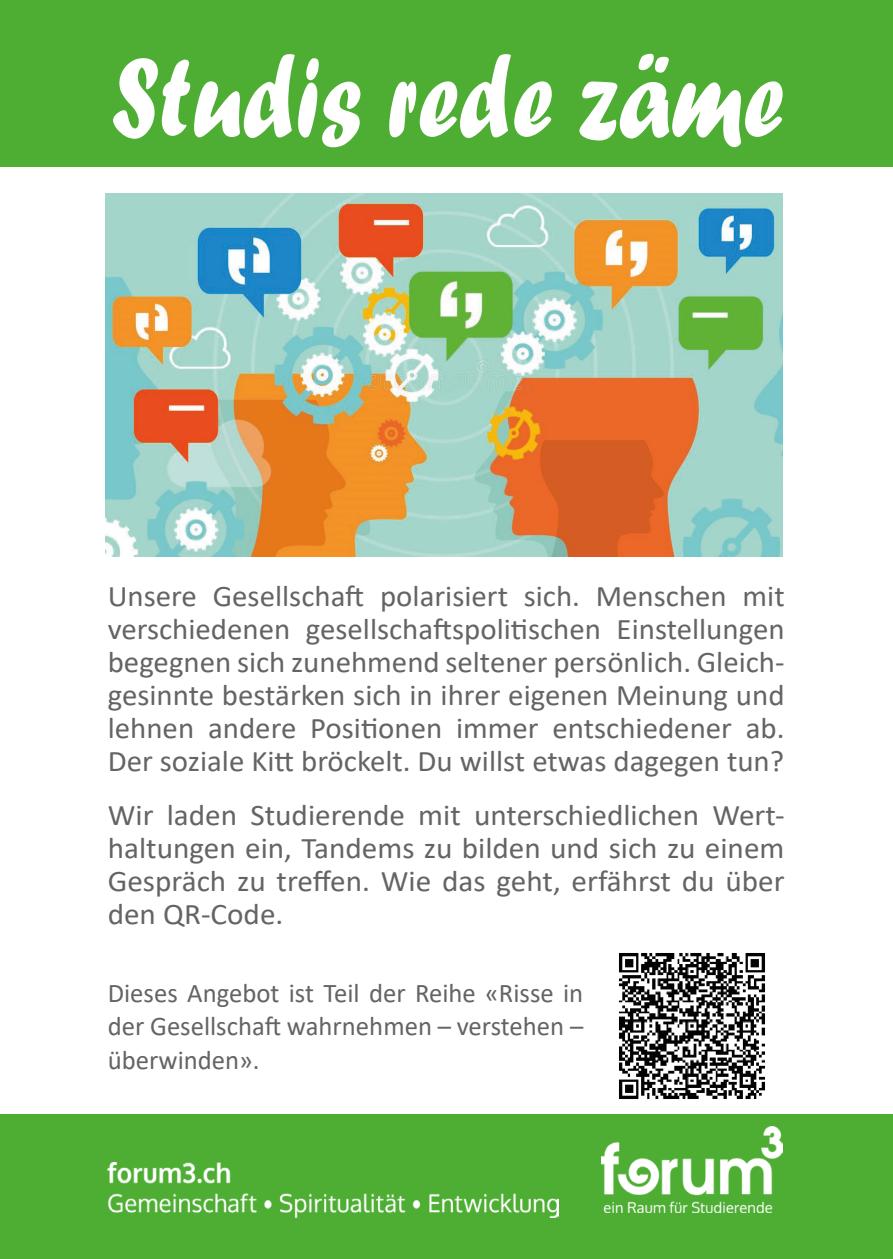
<style>
.page{position:relative;width:893px;height:1259px;background:#fff}
.page>*{position:absolute;margin:0;border:0;box-sizing:border-box;transform-origin:0 0}
.t1{font:117px "Forte";color:#fff;scale:.81 1}
.t2{font:30px/33px "Calibri";color:#656363;text-align:justify}
.t3{font:30px/33px "Calibri";color:#656363;text-align:justify;scale:1.04 1}
.t4{font:27px/33px "Calibri";color:#656363;text-align:justify}
</style>
<div class="page">
<div style="left:0;top:0;width:893px;height:167px;background:#4eae33"></div>
<div style="left:0;top:1114px;width:893px;height:145px;background:#4eae33"></div>
<img style="left:108px;top:1162px;width:451px;height:55px">
<img style="left:601px;top:1126px;width:182px;height:86px">
<img style="left:106px;top:193px;width:677px;height:364px">
<img style="left:619px;top:953px;width:146px;height:146px">
<p class="t1" style="left:111px;top:30px;width:832px">Studis rede zäme</p>
<p class="t2" style="left:108px;top:579px;width:678px">Unsere Gesellschaft polarisiert sich. Menschen mit verschiedenen gesellschaftspolitischen Einstellungen begegnen sich zunehmend seltener persönlich. Gleich&shy;gesinnte bestärken sich in ihrer eigenen Meinung und lehnen andere Positionen immer entschiedener ab.<br>Der soziale Kitt bröckelt. Du willst etwas dagegen tun?</p>
<p class="t3" style="left:108px;top:798px;width:652px">Wir laden Studierende mit unterschiedlichen Wert&shy;haltungen ein, Tandems zu bilden und sich zu einem Gespräch zu treffen. Wie das geht, erfährst du über den QR-Code.</p>
<p class="t4" style="left:108px;top:976px;width:477px">Dieses Angebot ist Teil der Reihe «Risse in der Gesellschaft wahrnehmen – verstehen – überwinden».</p>
</div>
